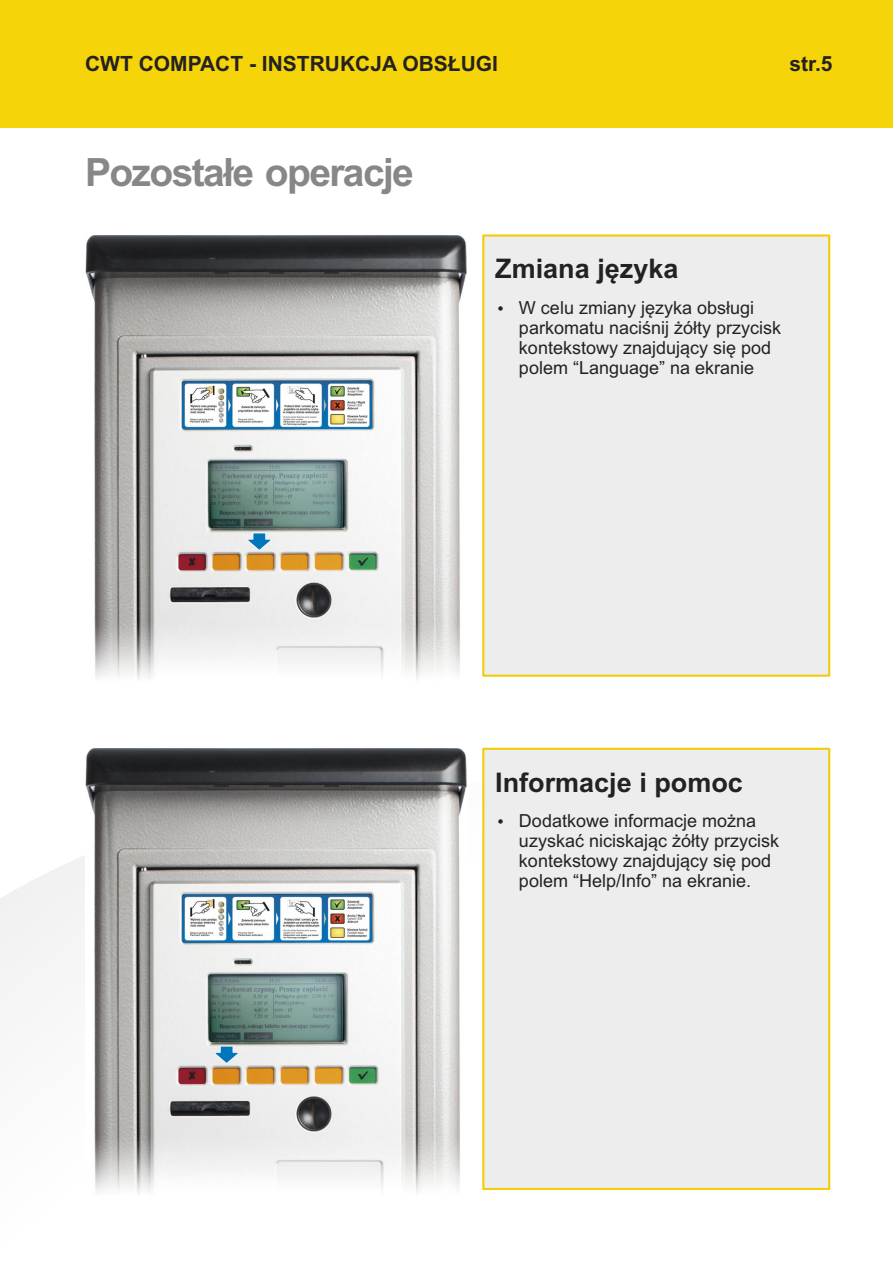
<style>
.page{position:relative;width:893px;height:1263px;background:#fff}
.page>*{position:absolute;margin:0;border:0;box-sizing:border-box;transform-origin:0 0}
.t1{font:700 39px "Arial";letter-spacing:-.04em;color:#878787}
.t2{font:700 27px "Arial";color:#242121}
.t3{font:700 21px "Arial";color:#242121}
.t4{font:18px/20.1px "Arial";color:#242121}
</style>
<div class="page">
<div style="left:0;top:0;width:893px;height:128px;background:#f5d40a"></div>
<svg style="left:0;top:855px;width:85px;height:143px"></svg>
<img style="left:85px;top:235px;width:382px;height:444px">
<img style="left:85px;top:749px;width:382px;height:444px">
<div style="left:482px;top:234px;width:349px;height:443px;background:#ededed"></div>
<div style="left:482px;top:747px;width:349px;height:443px;background:#ededed"></div>
<svg style="left:247px;top:532px;width:26px;height:20px"></svg>
<svg style="left:214px;top:1045px;width:26px;height:20px"></svg>
<p class="t3" style="left:85px;top:56px;width:414px">CWT COMPACT - INSTRUKCJA OBSŁUGI</p>
<p class="t3" style="left:789px;top:56px;width:45px">str.5</p>
<h1 class="t1" style="left:85px;top:157px;width:330px">Pozostałe operacje</h1>
<h2 class="t2" style="left:495px;top:259px;width:185px">Zmiana języka</h2>
<p class="t4" style="left:519px;top:299px;width:264px;text-indent:-22px">•W celu zmiany języka obsługi parkomatu naciśnij żółty przycisk kontekstowy znajdujący się pod polem “Language” na ekranie</p>
<h2 class="t2" style="left:495px;top:772px;width:249px">Informacje i pomoc</h2>
<p class="t4" style="left:519px;top:812px;width:262px;text-indent:-22px">•Dodatkowe informacje można uzyskać niciskając żółty przycisk kontekstowy znajdujący się pod polem “Help/Info” na ekranie.</p>
</div>
